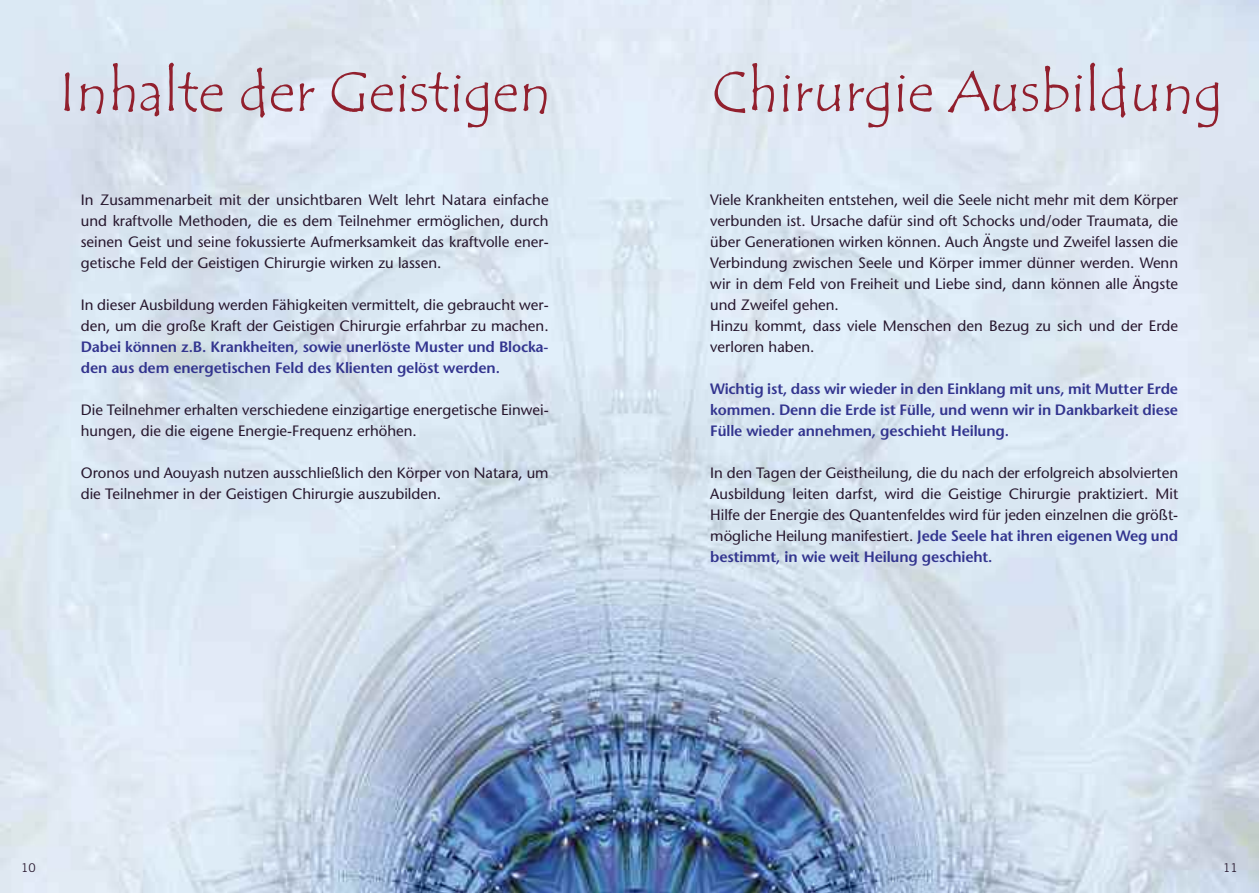
<style>
.page{position:relative;width:1259px;height:893px;background:#fff}
.page>*{position:absolute;margin:0;border:0;box-sizing:border-box;transform-origin:0 0}
.t1{font:57px "Tempus Sans ITC";color:#92202e}
.t2{font:15px/21px "Stone Sans";color:#27172e}
.t3{font:600 15px/21px "Stone Sans";letter-spacing:-.01em;color:#33358f;text-align:justify}
.t4{font:12px "Trade Gothic LT Std";color:#27172e}
.s1{font-weight:600;color:#33358f}
</style>
<div class="page">
<img style="left:0;top:0;width:1259px;height:893px">
<h1 class="t1" style="left:59px;top:73px;width:494px">Inhalte der Geistigen</h1>
<h1 class="t1" style="left:712px;top:73px;width:512px">Chirurgie Ausbildung</h1>
<p class="t2" style="left:81px;top:191px;width:469px;text-align:justify">In Zusammenarbeit mit der unsichtbaren Welt lehrt Natara einfache und kraftvolle Methoden, die es dem Teilnehmer ermöglichen, durch seinen Geist und seine fokussierte Aufmerksamkeit das kraftvolle ener&shy;getische Feld der Geistigen Chirurgie wirken zu lassen.</p>
<p class="t2" style="left:81px;top:296px;width:469px">In dieser Ausbildung werden Fähigkeiten vermittelt, die gebraucht wer&shy;den, um die große Kraft der Geistigen Chirurgie erfahrbar zu machen.</p>
<p class="t3" style="left:81px;top:338px;width:469px">Dabei können z.B. Krankheiten, sowie unerlöste Muster und Blocka&shy;den aus dem energetischen Feld des Klienten gelöst werden.</p>
<p class="t2" style="left:81px;top:401px;width:469px">Die Teilnehmer erhalten verschiedene einzigartige energetische Einwei&shy;hungen, die die eigene Energie-Frequenz erhöhen.</p>
<p class="t2" style="left:81px;top:464px;width:469px">Oronos und Aouyash nutzen ausschließlich den Körper von Natara, um die Teilnehmer in der Geistigen Chirurgie auszubilden.</p>
<p class="t2" style="left:710px;top:191px;width:469px">Viele Krankheiten entstehen, weil die Seele nicht mehr mit dem Körper verbunden ist. Ursache dafür sind oft Schocks und/oder Traumata, die über Generationen wirken können. Auch Ängste und Zweifel lassen die Verbindung zwischen Seele und Körper immer dünner werden. Wenn wir in dem Feld von Freiheit und Liebe sind, dann können alle Ängste und Zweifel gehen.<br>Hinzu kommt, dass viele Menschen den Bezug zu sich und der Erde verloren haben.</p>
<p class="t3" style="left:710px;top:380px;width:469px">Wichtig ist, dass wir wieder in den Einklang mit uns, mit Mutter Erde kommen. Denn die Erde ist Fülle, und wenn wir in Dankbarkeit diese Fülle wieder annehmen, geschieht Heilung.</p>
<p class="t2" style="left:710px;top:464px;width:469px;text-align:justify">In den Tagen der Geistheilung, die du nach der erfolgreich absolvierten Ausbildung leiten darfst, wird die Geistige Chirurgie praktiziert. Mit Hilfe der Energie des Quantenfeldes wird für jeden einzelnen die größt&shy;mögliche Heilung manifestiert. <span class="s1">Jede Seele hat ihren eigenen Weg und bestimmt, in wie weit Heilung geschieht.</span></p>
<p class="t4" style="left:21px;top:863px;width:16px">10</p>
<p class="t4" style="left:1223px;top:863px;width:16px">11</p>
</div>
